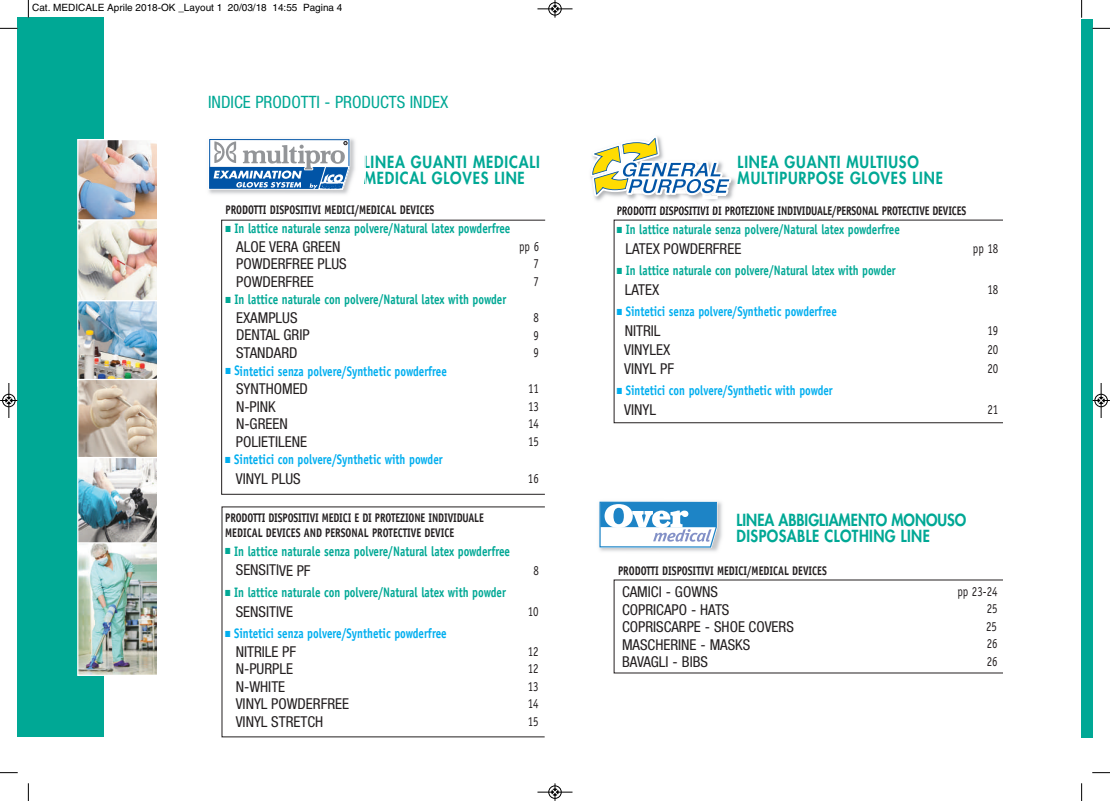
<style>
.page{position:relative;width:1110px;height:801px;background:#fff}
.page>*{position:absolute;margin:0;border:0;box-sizing:border-box;transform-origin:0 0}
.t1{font:condensed 17.12px "Helvetica Neue";color:#00a895}
.t2{font:800 16.25px/16.2px "Futura";letter-spacing:.055em;color:#00a895;scale:.9 1}
.t3{font:800 16.25px/16.2px "Futura";color:#00a895;scale:.9 1}
.t4{font:condensed 15px "Helvetica Neue";color:#231f20}
.t5{font:700 13.75px "Officina Sans";color:#00a895;scale:.8 1}
.t6{font:700 13.75px "Officina Sans";color:#00aeef;scale:.8 1}
.t7{font:700 13.62px "Officina Sans";color:#00a895;scale:.8 1}
.t8{font:700 13.62px "Officina Sans";color:#00aeef;scale:.8 1}
.t9{font:13.62px "Officina Sans";color:#231f20;scale:.8 1}
.t10{font:700 12.5px/15px "Officina Sans";letter-spacing:-.01em;color:#231f20;scale:.8 1}
.t11{font:10px "Helvetica";color:#000}
</style>
<div class="page">
<div style="left:1081px;top:20px;width:10px;height:717px;background:#00a895"></div>
<div style="left:18px;top:18px;width:86px;height:719px;background:#00a895"></div>
<svg style="left:221px;top:219px;width:782px;height:518px"></svg>
<svg style="left:544px;top:219px;width:42px;height:519px"></svg>
<img style="left:594px;top:178px;width:148px;height:31px">
<img style="left:617px;top:206px;width:66px;height:3px">
<img style="left:702px;top:197px;width:15px;height:2px">
<svg style="left:590px;top:136px;width:141px;height:61px"></svg>
<img style="left:737px;top:178px;width:5px;height:12px">
<img style="left:79px;top:221px;width:77px;height:78px">
<div style="left:77px;top:219px;width:81px;height:82px;border:1px solid #fff"></div>
<img style="left:79px;top:141px;width:77px;height:77px">
<div style="left:77px;top:139px;width:81px;height:81px;border:1px solid #fff"></div>
<img style="left:79px;top:302px;width:77px;height:77px">
<div style="left:77px;top:300px;width:81px;height:87px;border:1px solid #fff"></div>
<img style="left:79px;top:381px;width:77px;height:76px">
<div style="left:77px;top:379px;width:81px;height:80px;border:1px solid #fff"></div>
<img style="left:79px;top:459px;width:77px;height:83px">
<div style="left:77px;top:457px;width:81px;height:94px;border:1px solid #fff"></div>
<img style="left:79px;top:544px;width:77px;height:130px">
<div style="left:77px;top:542px;width:81px;height:134px;border:1px solid #fff"></div>
<img style="left:208px;top:138px;width:147px;height:56px">
<svg style="left:364px;top:156px;width:1px;height:28px"></svg>
<svg style="left:208px;top:138px;width:142px;height:52px"></svg>
<img style="left:594px;top:496px;width:134px;height:63px">
<svg style="left:598px;top:501px;width:119px;height:47px"></svg>
<svg style="left:28px;top:0;width:1px;height:18px"></svg>
<svg style="left:0;top:28px;width:18px;height:1px"></svg>
<svg style="left:1091px;top:28px;width:18px;height:1px"></svg>
<svg style="left:28px;top:783px;width:1px;height:18px"></svg>
<svg style="left:0;top:772px;width:18px;height:1px"></svg>
<svg style="left:1092px;top:772px;width:17px;height:1px"></svg>
<div style="left:548px;top:2px;width:13px;height:14px;border:1px solid #fff;border-radius:50%"></div>
<hr style="left:537px;top:9px;width:35px;height:1px;background:#000">
<div style="left:548px;top:2px;width:13px;height:13px;border:1px solid #000;border-radius:50%"></div>
<svg style="left:551px;top:0;width:7px;height:18px"></svg>
<div style="left:548px;top:785px;width:13px;height:14px;border:1px solid #fff;border-radius:50%"></div>
<hr style="left:537px;top:792px;width:35px;height:1px;background:#000">
<div style="left:548px;top:786px;width:13px;height:12px;border:1px solid #000;border-radius:50%"></div>
<svg style="left:551px;top:783px;width:7px;height:18px"></svg>
<div style="left:2px;top:394px;width:14px;height:13px;border:1px solid #fff;border-radius:50%"></div>
<hr style="left:9px;top:383px;width:1px;height:35px;background:#000">
<div style="left:2px;top:394px;width:13px;height:13px;border:1px solid #000;border-radius:50%"></div>
<svg style="left:0;top:397px;width:18px;height:7px"></svg>
<hr style="left:1100px;top:383px;width:1px;height:35px;background:#000">
<div style="left:1094px;top:394px;width:13px;height:13px;border:1px solid #000;border-radius:50%"></div>
<svg style="left:1091px;top:397px;width:18px;height:7px"></svg>
<p class="t11" style="left:32px;top:4px;width:312px">Cat. MEDICALE Aprile 2018-OK _Layout 1 20/03/18 14:55 Pagina 4</p>
<p class="t1" style="left:208px;top:96px;width:241px">INDICE PRODOTTI - PRODUCTS INDEX</p>
<p class="t2" style="left:364px;top:155px;width:197px">LINEA GUANTI MEDICALI<br>MEDICAL GLOVES LINE</p>
<p class="t10" style="left:225px;top:204px;width:262px">PRODOTTI DISPOSITIVI MEDICI/MEDICAL DEVICES</p>
<p class="t5" style="left:225px;top:223px;width:357px">■ In lattice naturale senza polvere/Natural latex powderfree</p>
<p class="t4" style="left:236px;top:241px;width:106px">ALOE VERA GREEN</p>
<p class="t9" style="left:519px;top:241px;width:26px">pp 6</p>
<p class="t4" style="left:236px;top:258px;width:112px">POWDERFREE PLUS</p>
<p class="t9" style="left:533px;top:258px;width:8px">7</p>
<p class="t4" style="left:236px;top:276px;width:79px">POWDERFREE</p>
<p class="t9" style="left:533px;top:276px;width:8px">7</p>
<p class="t5" style="left:225px;top:294px;width:352px">■ In lattice naturale con polvere/Natural latex with powder</p>
<p class="t4" style="left:236px;top:312px;width:63px">EXAMPLUS</p>
<p class="t9" style="left:533px;top:312px;width:8px">8</p>
<p class="t4" style="left:236px;top:330px;width:75px">DENTAL GRIP</p>
<p class="t9" style="left:533px;top:330px;width:8px">9</p>
<p class="t4" style="left:236px;top:347px;width:63px">STANDARD</p>
<p class="t9" style="left:533px;top:347px;width:8px">9</p>
<p class="t6" style="left:225px;top:366px;width:278px">■ Sintetici senza polvere/Synthetic powderfree</p>
<p class="t4" style="left:236px;top:383px;width:73px">SYNTHOMED</p>
<p class="t9" style="left:528px;top:383px;width:15px">11</p>
<p class="t4" style="left:236px;top:401px;width:41px">N-PINK</p>
<p class="t9" style="left:528px;top:401px;width:15px">13</p>
<p class="t4" style="left:236px;top:418px;width:53px">N-GREEN</p>
<p class="t9" style="left:528px;top:418px;width:15px">14</p>
<p class="t4" style="left:236px;top:436px;width:73px">POLIETILENE</p>
<p class="t9" style="left:528px;top:436px;width:15px">15</p>
<p class="t6" style="left:225px;top:454px;width:273px">■ Sintetici con polvere/Synthetic with powder</p>
<p class="t4" style="left:236px;top:473px;width:66px">VINYL PLUS</p>
<p class="t9" style="left:528px;top:473px;width:15px">16</p>
<p class="t10" style="left:225px;top:511px;width:325px">PRODOTTI DISPOSITIVI MEDICI E DI PROTEZIONE INDIVIDUALE<br>MEDICAL DEVICES AND PERSONAL PROTECTIVE DEVICE</p>
<p class="t5" style="left:225px;top:546px;width:357px">■ In lattice naturale senza polvere/Natural latex powderfree</p>
<p class="t4" style="left:236px;top:565px;width:76px">SENSITIVE PF</p>
<p class="t9" style="left:533px;top:565px;width:8px">8</p>
<p class="t5" style="left:225px;top:587px;width:352px">■ In lattice naturale con polvere/Natural latex with powder</p>
<p class="t4" style="left:236px;top:606px;width:59px">SENSITIVE</p>
<p class="t9" style="left:527px;top:606px;width:15px">10</p>
<p class="t6" style="left:225px;top:628px;width:278px">■ Sintetici senza polvere/Synthetic powderfree</p>
<p class="t4" style="left:236px;top:646px;width:62px">NITRILE PF</p>
<p class="t9" style="left:527px;top:646px;width:15px">12</p>
<p class="t4" style="left:236px;top:663px;width:59px">N-PURPLE</p>
<p class="t9" style="left:527px;top:663px;width:15px">12</p>
<p class="t4" style="left:236px;top:681px;width:51px">N-WHITE</p>
<p class="t9" style="left:527px;top:681px;width:15px">13</p>
<p class="t4" style="left:236px;top:698px;width:115px">VINYL POWDERFREE</p>
<p class="t9" style="left:527px;top:698px;width:15px">14</p>
<p class="t4" style="left:236px;top:716px;width:89px">VINYL STRETCH</p>
<p class="t9" style="left:527px;top:716px;width:15px">15</p>
<p class="t2" style="left:737px;top:155px;width:229px">LINEA GUANTI MULTIUSO<br>MULTIPURPOSE GLOVES LINE</p>
<p class="t10" style="left:616px;top:204px;width:438px">PRODOTTI DISPOSITIVI DI PROTEZIONE INDIVIDUALE/PERSONAL PROTECTIVE DEVICES</p>
<p class="t7" style="left:616px;top:224px;width:355px">■ In lattice naturale senza polvere/Natural latex powderfree</p>
<p class="t4" style="left:625px;top:243px;width:117px">LATEX POWDERFREE</p>
<p class="t9" style="left:972px;top:243px;width:33px">pp 18</p>
<p class="t7" style="left:616px;top:265px;width:350px">■ In lattice naturale con polvere/Natural latex with powder</p>
<p class="t4" style="left:624px;top:284px;width:36px">LATEX</p>
<p class="t9" style="left:987px;top:284px;width:15px">18</p>
<p class="t8" style="left:616px;top:306px;width:276px">■ Sintetici senza polvere/Synthetic powderfree</p>
<p class="t4" style="left:624px;top:325px;width:37px">NITRIL</p>
<p class="t9" style="left:987px;top:325px;width:15px">19</p>
<p class="t4" style="left:624px;top:344px;width:48px">VINYLEX</p>
<p class="t9" style="left:987px;top:344px;width:15px">20</p>
<p class="t4" style="left:624px;top:363px;width:51px">VINYL PF</p>
<p class="t9" style="left:987px;top:363px;width:15px">20</p>
<p class="t8" style="left:616px;top:385px;width:271px">■ Sintetici con polvere/Synthetic with powder</p>
<p class="t4" style="left:624px;top:404px;width:33px">VINYL</p>
<p class="t9" style="left:987px;top:404px;width:15px">21</p>
<p class="t3" style="left:736px;top:513px;width:257px">LINEA ABBIGLIAMENTO MONOUSO<br>DISPOSABLE CLOTHING LINE</p>
<p class="t10" style="left:618px;top:564px;width:262px">PRODOTTI DISPOSITIVI MEDICI/MEDICAL DEVICES</p>
<p class="t4" style="left:622px;top:586px;width:97px">CAMICI - GOWNS</p>
<p class="t9" style="left:957px;top:586px;width:52px">pp 23-24</p>
<p class="t4" style="left:622px;top:604px;width:109px">COPRICAPO - HATS</p>
<p class="t9" style="left:986px;top:603px;width:15px">25</p>
<p class="t4" style="left:622px;top:621px;width:173px">COPRISCARPE - SHOE COVERS</p>
<p class="t9" style="left:985px;top:621px;width:15px">25</p>
<p class="t4" style="left:622px;top:639px;width:130px">MASCHERINE - MASKS</p>
<p class="t9" style="left:986px;top:638px;width:15px">26</p>
<p class="t4" style="left:622px;top:656px;width:87px">BAVAGLI - BIBS</p>
<p class="t9" style="left:986px;top:656px;width:15px">26</p>
</div>
